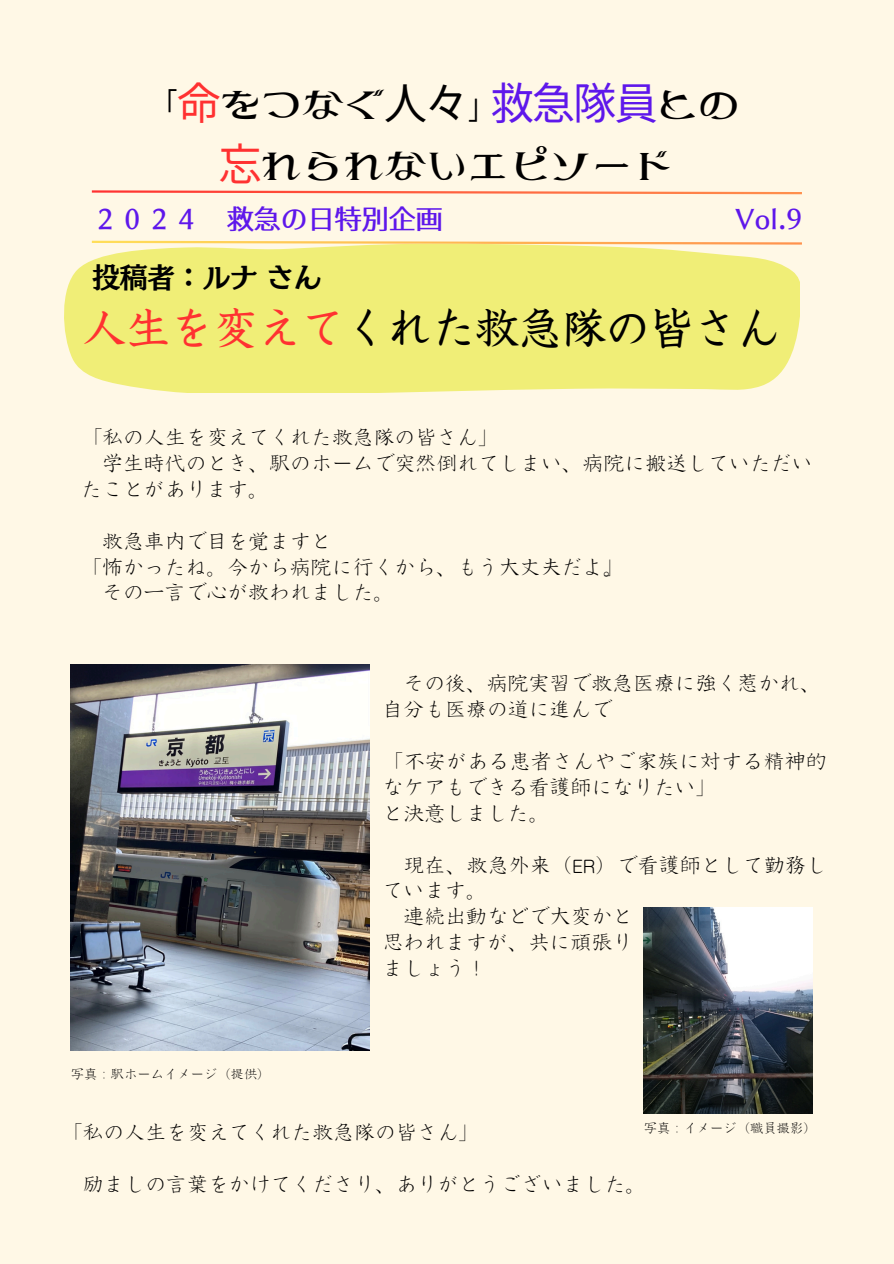
<style>
.page{position:relative;width:894px;height:1264px;background:#fff}
.page>*{position:absolute;margin:0;border:0;box-sizing:border-box;transform-origin:0 0}
.t1{font:700 45px "Iwa Txt Std";letter-spacing:-.035em;color:#000}
.t2{font:43.5px/60.8px "CHI Little Pig";letter-spacing:-.05em;color:#000;text-align:center}
.t3{font:28.5px "Canva Mode Min A Std B";letter-spacing:-.035em;color:#000}
.t4{font:27px "ttf Gen Ei Late Min Medium";color:#5e17eb}
.t5{font:300 20.7px/25.8px "Iwa Txt Std";letter-spacing:.01em;color:#000}
.t6{font:300 13.2px "Iwa Txt Std";letter-spacing:.01em;color:#000}
.s1{font-family:"Noto Sans CJ Ksc";color:#ff3131}
.s2{font-family:"Noto Sans CJ Ksc"}
.s3{font-family:"Noto Sans CJ Ksc";color:#5e17eb}
.s4{color:#ff3131}
</style>
<div class="page">
<div style="left:0;top:0;width:893px;height:1263px;background:#fff8e6"></div>
<svg style="left:91px;top:190px;width:711px;height:5px"></svg>
<svg style="left:91px;top:240px;width:711px;height:5px"></svg>
<svg style="left:64px;top:243px;width:735px;height:149px;background:#f1ee7e"></svg>
<img style="left:71px;top:664px;width:298px;height:386px">
<img style="left:643px;top:907px;width:169px;height:206px">
<h5 class="t2" style="left:153px;top:72px;width:589px">「<span class="s1">命</span>をつなぐ<span class="s2">人々</span>」<span class="s3">救急隊員</span>との<span class="s1">忘</span>れられないエピソード</h5>
<p class="t4" style="left:92px;top:205px;width:352px">２０２４ 救急の日特別企画</p>
<h5 class="t4" style="left:735px;top:205px;width:68px">Vol.9</h5>
<h4 class="t3" style="left:92px;top:263px;width:232px">投稿者：ルナさん</h4>
<h5 class="t1" style="left:82px;top:305px;width:699px"><span class="s4">人生を変えて</span>くれた救急隊の皆さん</h5>
<h1 class="t5" style="left:82px;top:424px;width:418px">「私の人生を変えてくれた救急隊の皆さん」</h1>
<h1 class="t5" style="left:102px;top:450px;width:711px">学生時代のとき、駅のホームで突然倒れてしまい、病院に搬送していただい</h1>
<h1 class="t5" style="left:81px;top:476px;width:189px">たことがあります。</h1>
<h3 class="t5" style="left:102px;top:528px;width:231px">救急車内で目を覚ますと</h3>
<h3 class="t5" style="left:81px;top:553px;width:544px">「怖かったね。今から病院に行くから、もう大丈夫だよ。」</h3>
<h3 class="t5" style="left:102px;top:579px;width:293px">その一言で心が救われました。</h3>
<h5 class="t6" style="left:71px;top:1067px;width:201px">写真：駅ホームイメージ（提供）</h5>
<h3 class="t5" style="left:382px;top:670px;width:439px;text-indent:21px">その後、病院実習で救急医療に強く惹かれ、自分も医療の道に進んで</h3>
<p class="t5" style="left:382px;top:748px;width:445px">「不安がある患者さんやご家族に対する精神的なケアもできる看護師になりたい」<br>と決意しました。</p>
<h1 class="t5" style="left:403px;top:851px;width:424px">現在、救急外来（ER）で看護師として勤務し</h1>
<h1 class="t5" style="left:382px;top:877px;width:106px">ています。</h1>
<h1 class="t5" style="left:403px;top:903px;width:231px">連続出動などで大変かと</h1>
<h1 class="t5" style="left:382px;top:929px;width:252px">思われますが、共に頑張り</h1>
<h1 class="t5" style="left:382px;top:955px;width:106px">ましょう！</h1>
<h2 class="t5" style="left:62px;top:1119px;width:419px">「私の人生を変えてくれた救急隊の皆さん」</h2>
<h5 class="t5" style="left:83px;top:1171px;width:565px">励ましの言葉をかけてくださり、ありがとうございました。</h5>
<h5 class="t6" style="left:643px;top:1121px;width:174px">写真：イメージ（職員撮影）</h5>
</div>
